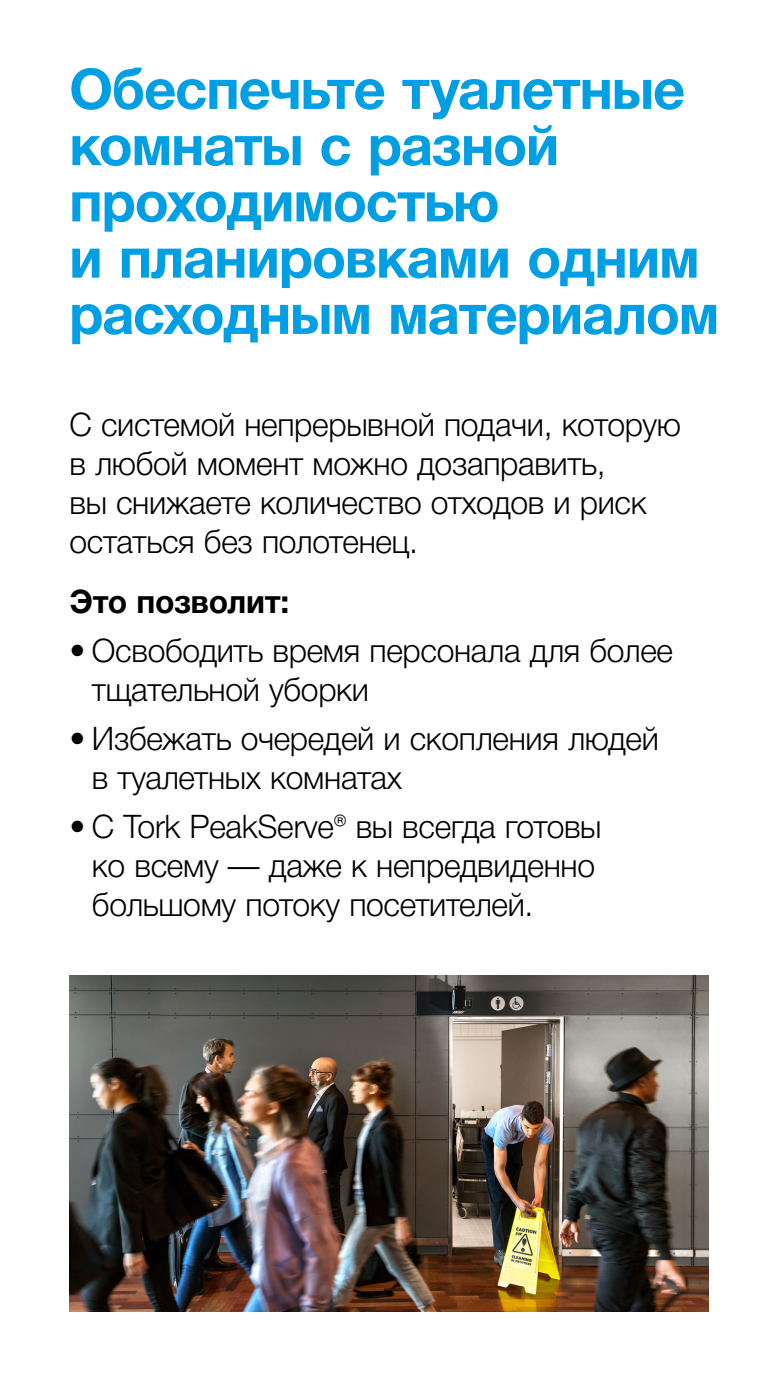
<style>
.page{position:relative;width:777px;height:1380px;background:#fff}
.page>*{position:absolute;margin:0;border:0;box-sizing:border-box;transform-origin:0 0}
.t1{font:700 56.25px/56.2px "Helvetica Neue Cyr";letter-spacing:-.025em;color:#009ee3}
.t2{font:300 32.5px/39px "Helvetica Neue Cyr";letter-spacing:-.01em;color:#000}
.t3{font:700 32.5px "Helvetica Neue Cyr";letter-spacing:-.01em;color:#000}
</style>
<div class="page">
<img style="left:69px;top:975px;width:639px;height:336px">
<h1 class="t1" style="left:69px;top:61px;width:651px">Обеспечьте туалетные комнаты с разной проходимостью<br>и планировками одним расходным материалом</h1>
<p class="t2" style="left:69px;top:405px;width:613px">С системой непрерывной подачи, которую в любой момент можно дозаправить,<br>вы снижаете количество отходов и риск остаться без полотенец.</p>
<p class="t3" style="left:69px;top:583px;width:221px">Это позволит:</p>
<p class="t2" style="left:92px;top:631px;width:582px;text-indent:-22px">• Освободить время персонала для более тщательной уборки</p>
<p class="t2" style="left:92px;top:719px;width:568px;text-indent:-22px">• Избежать очередей и скопления людей в туалетных комнатах</p>
<p class="t2" style="left:92px;top:807px;width:511px;text-indent:-23px">• С Tork PeakServe® вы всегда готовы ко всему — даже к непредвиденно большому потоку посетителей.</p>
</div>
